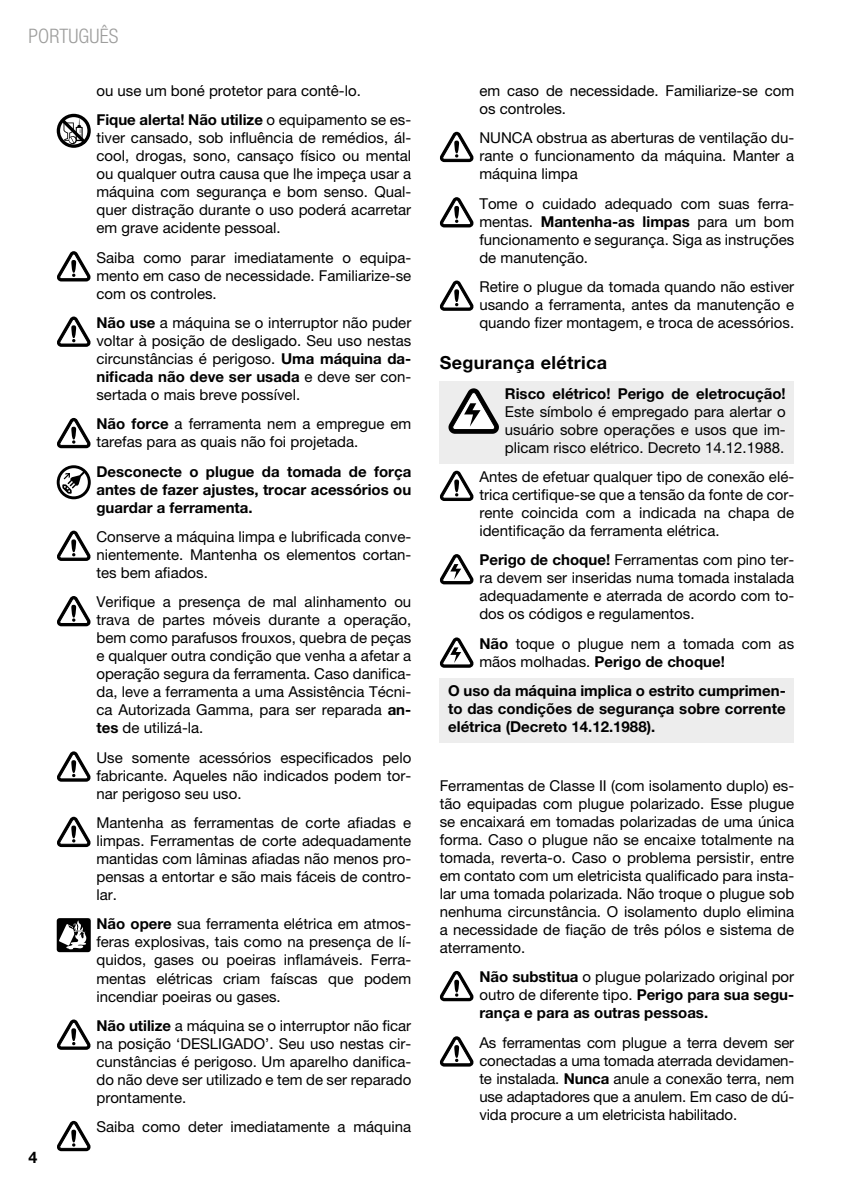
<style>
.page{position:relative;width:851px;height:1191px;background:#fff}
.page>*{position:absolute;margin:0;border:0;box-sizing:border-box;transform-origin:0 0}
.t1{font:300 condensed 20px "Helvetica Neue LT Pro";letter-spacing:.01em;color:#9d9d9c}
.t2{font:700 18px "Helvetica Neue LT Pro";letter-spacing:.02em;color:#000}
.t3{font:700 16px "Helvetica Neue LT Pro";color:#000}
.t4{font:15px/18px "Helvetica Neue LT Pro";color:#000;text-align:justify}
.t5{font:700 15px/18px "Helvetica Neue LT Pro";color:#000;text-align:justify}
.s1{font-weight:700}
.s2{font-weight:400}
</style>
<div class="page">
<div style="left:439px;top:381px;width:355px;height:83px;background:#ededed"></div>
<div style="left:439px;top:678px;width:355px;height:65px;background:#ededed"></div>
<svg style="left:440px;top:132px;width:33px;height:30px"></svg>
<svg style="left:440px;top:197px;width:33px;height:30px"></svg>
<svg style="left:440px;top:280px;width:33px;height:31px"></svg>
<svg style="left:448px;top:388px;width:51px;height:46px"></svg>
<svg style="left:440px;top:471px;width:33px;height:30px"></svg>
<svg style="left:440px;top:554px;width:33px;height:30px"></svg>
<svg style="left:440px;top:637px;width:33px;height:31px"></svg>
<svg style="left:440px;top:971px;width:33px;height:30px"></svg>
<svg style="left:440px;top:1036px;width:33px;height:30px"></svg>
<svg style="left:57px;top:114px;width:34px;height:34px"></svg>
<svg style="left:60px;top:117px;width:27px;height:27px"></svg>
<svg style="left:62px;top:119px;width:24px;height:25px"></svg>
<svg style="left:57px;top:251px;width:34px;height:30px"></svg>
<svg style="left:57px;top:316px;width:34px;height:31px"></svg>
<svg style="left:57px;top:418px;width:34px;height:30px"></svg>
<svg style="left:57px;top:465px;width:34px;height:34px"></svg>
<div style="left:60px;top:468px;width:28px;height:28px;background:#fff;border-radius:50%"></div>
<svg style="left:62px;top:471px;width:23px;height:23px"></svg>
<svg style="left:57px;top:530px;width:34px;height:31px"></svg>
<svg style="left:57px;top:596px;width:34px;height:30px"></svg>
<svg style="left:57px;top:751px;width:34px;height:30px"></svg>
<svg style="left:57px;top:816px;width:34px;height:31px"></svg>
<svg style="left:57px;top:918px;width:34px;height:34px"></svg>
<svg style="left:57px;top:1019px;width:34px;height:30px"></svg>
<svg style="left:57px;top:1120px;width:34px;height:31px"></svg>
<h1 class="t1" style="left:28px;top:24px;width:92px">PORTUGUÊS</h1>
<p class="t3" style="left:28px;top:1147px;width:10px">4</p>
<p class="t4" style="left:96px;top:76px;width:316px;line-height:29.4px">ou use um boné protetor para contê-lo.<br><span class="s1">Fique alerta! Não utilize</span> o equipamento se es-</p>
<p class="t4" style="left:96px;top:129px;width:316px">tiver cansado, sob influência de remédios, ál&shy;cool, drogas, sono, cansaço físico ou mental ou qualquer outra causa que lhe impeça usar a máquina com segurança e bom senso. Qual&shy;quer distração durante o uso poderá acarretar em grave acidente pessoal.</p>
<p class="t4" style="left:96px;top:248px;width:316px">Saiba como parar imediatamente o equipa&shy;mento em caso de necessidade. Familiarize-se com os controles.</p>
<p class="t4" style="left:96px;top:313px;width:316px"><span class="s1">Não use</span> a máquina se o interruptor não puder voltar à posição de desligado. Seu uso nestas circunstâncias é perigoso. <span class="s1">Uma máquina da&shy;nificada não deve ser usada</span> e deve ser con&shy;sertada o mais breve possível.</p>
<p class="t4" style="left:96px;top:415px;width:316px"><span class="s1">Não force</span> a ferramenta nem a empregue em tarefas para as quais não foi projetada.</p>
<p class="t5" style="left:96px;top:462px;width:316px">Desconecte o plugue da tomada de força antes de fazer ajustes, trocar acessórios ou guardar a ferramenta.</p>
<p class="t4" style="left:96px;top:527px;width:316px">Conserve a máquina limpa e lubrificada conve&shy;nientemente. Mantenha os elementos cortan&shy;tes bem afiados.</p>
<p class="t4" style="left:96px;top:593px;width:316px">Verifique a presença de mal alinhamento ou trava de partes móveis durante a operação, bem como parafusos frouxos, quebra de peças e qualquer outra condição que venha a afetar a operação segura da ferramenta. Caso danifica&shy;da, leve a ferramenta a uma Assistência Técni&shy;ca Autorizada Gamma, para ser reparada <span class="s1">an&shy;tes</span> de utilizá-la.</p>
<p class="t4" style="left:96px;top:748px;width:316px">Use somente acessórios especificados pelo fabricante. Aqueles não indicados podem tor&shy;nar perigoso seu uso.</p>
<p class="t4" style="left:96px;top:813px;width:316px">Mantenha as ferramentas de corte afiadas e limpas. Ferramentas de corte adequadamente mantidas com lâminas afiadas não menos pro&shy;pensas a entortar e são mais fáceis de contro&shy;lar.</p>
<p class="t4" style="left:96px;top:915px;width:316px"><span class="s1">Não opere</span> sua ferramenta elétrica em atmos&shy;feras explosivas, tais como na presença de lí&shy;quidos, gases ou poeiras inflamáveis. Ferra&shy;mentas elétricas criam faíscas que podem incendiar poeiras ou gases.</p>
<p class="t4" style="left:96px;top:1016px;width:316px"><span class="s1">Não utilize</span> a máquina se o interruptor não ficar na posição ‘DESLIGADO’. Seu uso nestas cir&shy;cunstâncias é perigoso. Um aparelho danifica&shy;do não deve ser utilizado e tem de ser reparado prontamente.</p>
<p class="t4" style="left:96px;top:1117px;width:316px">Saiba como deter imediatamente a máquina</p>
<p class="t4" style="left:479px;top:81px;width:316px">em caso de necessidade. Familiarize-se com os controles.</p>
<p class="t4" style="left:479px;top:129px;width:316px">NUNCA obstrua as aberturas de ventilação du&shy;rante o funcionamento da máquina. Manter a máquina limpa</p>
<p class="t4" style="left:479px;top:194px;width:316px">Tome o cuidado adequado com suas ferra&shy;mentas. <span class="s1">Mantenha-as limpas</span> para um bom funcionamento e segurança. Siga as instruções de manutenção.</p>
<p class="t4" style="left:479px;top:277px;width:316px">Retire o plugue da tomada quando não estiver usando a ferramenta, antes da manutenção e quando fizer montagem, e troca de acessórios.</p>
<p class="t2" style="left:439px;top:352px;width:169px">Segurança elétrica</p>
<p class="t5" style="left:505px;top:384px;width:282px">Risco elétrico! Perigo de eletrocução!</p>
<p class="t4" style="left:505px;top:402px;width:282px">Este símbolo é empregado para alertar o usuário sobre operações e usos que im&shy;plicam risco elétrico. Decreto 14.12.1988.</p>
<p class="t4" style="left:479px;top:467px;width:316px">Antes de efetuar qualquer tipo de conexão elé&shy;trica certifique-se que a tensão da fonte de cor&shy;rente coincida com a indicada na chapa de identificação da ferramenta elétrica.</p>
<p class="t4" style="left:479px;top:551px;width:316px"><span class="s1">Perigo de choque!</span> Ferramentas com pino ter&shy;ra devem ser inseridas numa tomada instalada adequadamente e aterrada de acordo com to&shy;dos os códigos e regulamentos.</p>
<p class="t4" style="left:479px;top:634px;width:316px"><span class="s1">Não</span> toque o plugue nem a tomada com as mãos molhadas. <span class="s1">Perigo de choque!</span></p>
<p class="t5" style="left:448px;top:681px;width:339px">O uso da máquina implica o estrito cumprimen&shy;to das condições de segurança sobre corrente elétrica (Decreto 14.12.1988).</p>
<p class="t4" style="left:439px;top:776px;width:356px">Ferramentas de Classe II (com isolamento duplo) es&shy;tão equipadas com plugue polarizado. Esse plugue se encaixará em tomadas polarizadas de uma única forma. Caso o plugue não se encaixe totalmente na tomada, reverta-o. Caso o problema persistir, entre em contato com um eletricista qualificado para insta&shy;lar uma tomada polarizada. Não troque o plugue sob nenhuma circunstância. O isolamento duplo elimina a necessidade de fiação de três pólos e sistema de aterramento.</p>
<p class="t5" style="left:479px;top:967px;width:316px">Não substitua <span class="s2">o plugue polarizado original por outro de diferente tipo.</span> Perigo para sua segu&shy;rança e para as outras pessoas.</p>
<p class="t4" style="left:479px;top:1033px;width:316px">As ferramentas com plugue a terra devem ser conectadas a uma tomada aterrada devidamen&shy;te instalada. <span class="s1">Nunca</span> anule a conexão terra, nem use adaptadores que a anulem. Em caso de dú&shy;vida procure a um eletricista habilitado.</p>
</div>
